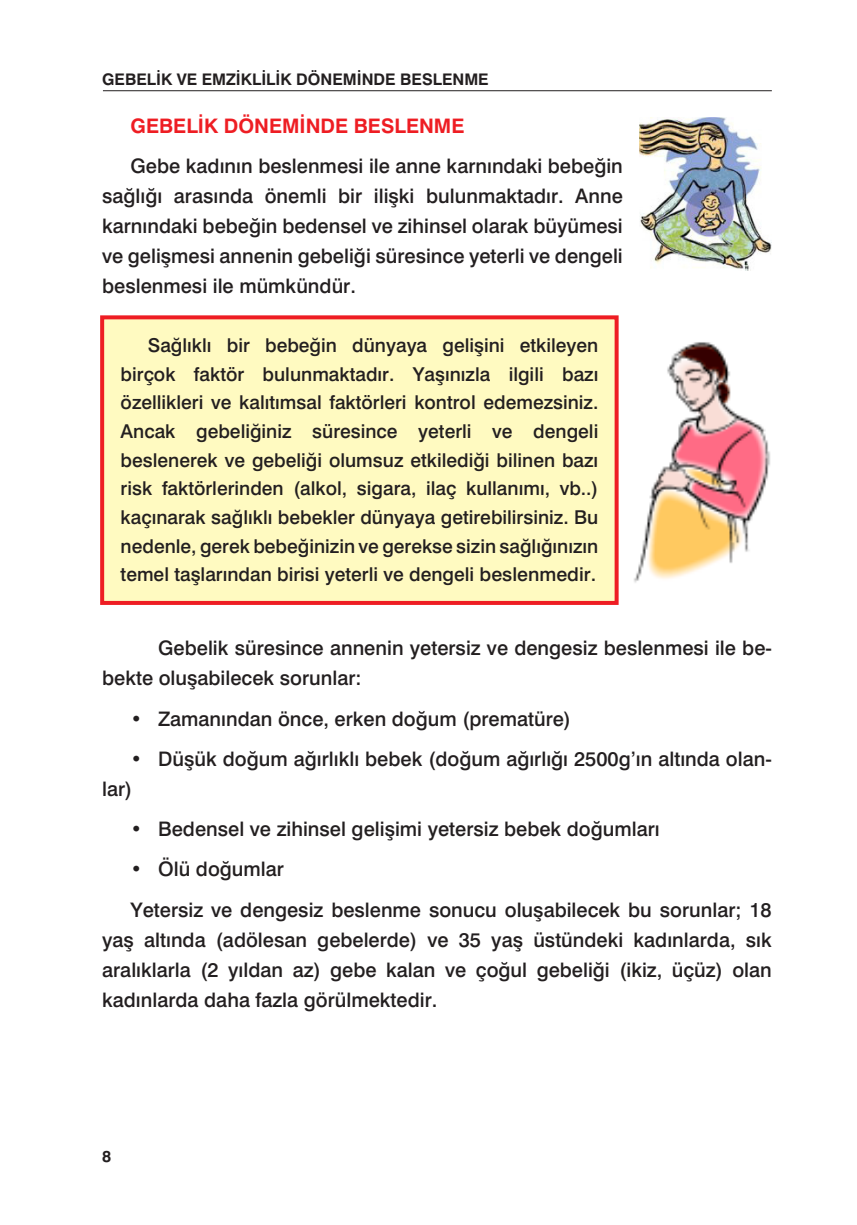
<style>
.page{position:relative;width:857px;height:1225px;background:#fff}
.page>*{position:absolute;margin:0;border:0;box-sizing:border-box;transform-origin:0 0}
.t1{font:20px/30px "Helvetica OTF";color:#231f20}
.t2{font:19px/28.6px "Helvetica OTF";color:#231f20;text-align:justify}
.t3{font:700 16px "Helvetica OTF";color:#231f20}
.s1{font-weight:700;color:#ee1d23}
</style>
<div class="page">
<hr style="left:103px;top:90px;width:668px;height:1px;background:#231f20">
<div style="left:102px;top:317px;width:514px;height:286px;background:#fffac1"></div>
<div style="left:100px;top:315px;width:518px;height:290px;border:4px solid #ee1d23"></div>
<img style="left:639px;top:117px;width:132px;height:153px">
<img style="left:634px;top:342px;width:136px;height:241px">
<p class="t3" style="left:102px;top:70px;width:388px">GEBELİK VE EMZİKLİLİK DÖNEMİNDE BESLENME</p>
<p class="t1" style="left:130px;top:106px;width:493px;line-height:40.2px"><span class="s1">GEBELİK DÖNEMİNDE BESLENME<br></span>Gebe kadının beslenmesi ile anne karnındaki bebeğin</p>
<p class="t1" style="left:102px;top:181px;width:522px;text-align:justify">sağlığı arasında önemli bir ilişki bulunmaktadır. Anne karnındaki bebeğin bedensel ve zihinsel olarak büyümesi ve gelişmesi annenin gebeliği süresince yeterli ve dengeli beslenmesi ile mümkündür.</p>
<p class="t2" style="left:121px;top:331px;width:479px;text-indent:27px">Sağlıklı bir bebeğin dünyaya gelişini etkileyen birçok faktör bulunmaktadır. Yaşınızla ilgili bazı özellikleri ve kalıtımsal faktörleri kontrol edemezsiniz.<br>Ancak gebeliğiniz süresince yeterli ve dengeli beslenerek ve gebeliği olumsuz etkilediği bilinen bazı risk faktörlerinden (alkol, sigara, ilaç kullanımı, vb..) kaçınarak sağlıklı bebekler dünyaya getirebilirsiniz. Bu nedenle, gerek bebeğinizin ve gerekse sizin sağlığınızın temel taşlarından birisi yeterli ve dengeli beslenmedir.</p>
<p class="t1" style="left:102px;top:633px;width:670px;text-indent:56px">Gebelik süresince annenin yetersiz ve dengesiz beslenmesi ile be&shy;bekte oluşabilecek sorunlar:</p>
<p class="t1" style="left:130px;top:703px;width:441px">• Zamanından önce, erken doğum (prematüre)</p>
<p class="t1" style="left:102px;top:743px;width:670px;text-indent:28px">• Düşük doğum ağırlıklı bebek (doğum ağırlığı 2500g’ın altında olan&shy;lar)</p>
<p class="t1" style="left:130px;top:814px;width:530px">• Bedensel ve zihinsel gelişimi yetersiz bebek doğumları</p>
<p class="t1" style="left:130px;top:849px;width:642px;line-height:40.2px">• Ölü doğumlar<br>Yetersiz ve dengesiz beslenme sonucu oluşabilecek bu sorunlar; 18</p>
<p class="t1" style="left:102px;top:924px;width:670px;text-align:justify">yaş altında (adölesan gebelerde) ve 35 yaş üstündeki kadınlarda, sık aralıklarla (2 yıldan az) gebe kalan ve çoğul gebeliği (ikiz, üçüz) olan kadınlarda daha fazla görülmektedir.</p>
<p class="t3" style="left:102px;top:1146px;width:11px">8</p>
</div>
